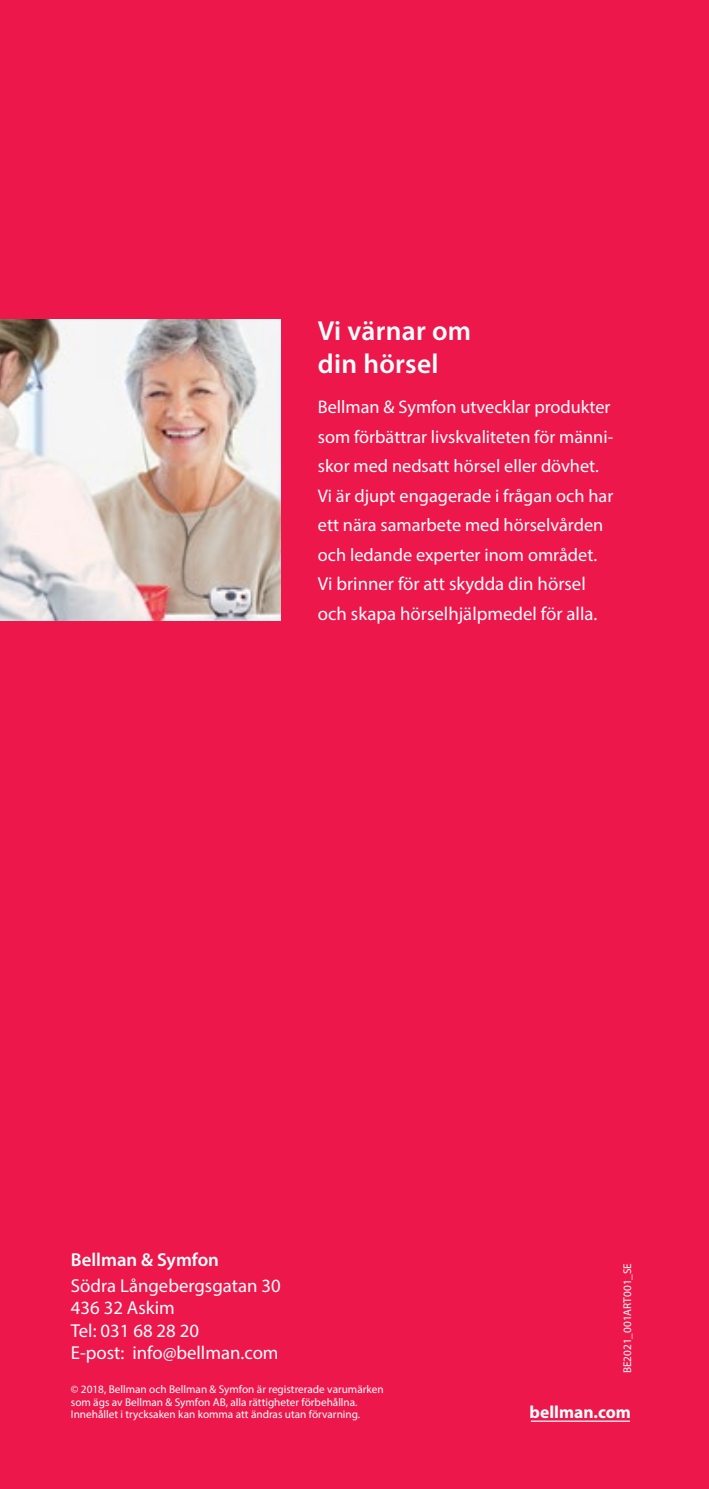
<style>
.page{position:relative;width:709px;height:1489px;background:#fff}
.page>*{position:absolute;margin:0;border:0;box-sizing:border-box;transform-origin:0 0}
.t1{font:600 27.5px/33px "Myriad Pro";letter-spacing:.01em;color:#fff}
.t2{font:18.75px/22.5px "Myriad Pro";color:#fff}
.t3{font:600 18.75px "Myriad Pro";color:#fff}
.t4{font:18.25px/29.5px "Myriad Pro";color:#fff}
.t5{font:700 17.5px "Myriad Pro";color:#fff}
.t6{font:11.25px/12.5px "Myriad Pro";color:#fff}
</style>
<div class="page">
<div style="left:0;top:0;width:709px;height:1488px;background:#ed174c"></div>
<hr style="left:531px;top:1420px;width:99px;height:1px;background:#fff">
<img style="left:0;top:319px;width:280px;height:301px">
<h1 class="t1" style="left:318px;top:313px;width:155px">Vi värnar om din hörsel</h1>
<p class="t4" style="left:318px;top:392px;width:297px">Bellman &amp; Symfon utvecklar produkter som förbättrar livskvaliteten för männi&shy;skor med nedsatt hörsel eller dövhet.<br>Vi är djupt engagerade i frågan och har ett nära samarbete med hörselvården och ledande experter inom området.</p>
<p class="t2" style="left:318px;top:569px;width:281px;line-height:29.5px">Vi brinner för att skydda din hörsel och skapa hörselhjälpmedel för alla.</p>
<p class="t3" style="left:71px;top:1247px;width:150px">Bellman &amp; Symfon</p>
<p class="t2" style="left:71px;top:1273px;width:211px">Södra Långebergsgatan 30<br>436 32 Askim<br>Tel: 031 68 28 20<br>E-post: info@bellman.com</p>
<p class="t6" style="left:71px;top:1382px;width:314px">© 2018, Bellman och Bellman &amp; Symfon är registrerade varumärken som ägs av Bellman &amp; Symfon AB, alla rättigheter förbehållna.<br>Innehållet i trycksaken kan komma att ändras utan förvarning.</p>
<p class="t6" style="left:621px;top:1373px;width:112px;rotate:-90deg">BE2021_001ART001_SE</p>
<p class="t5" style="left:529px;top:1400px;width:103px">bellman.com</p>
</div>
